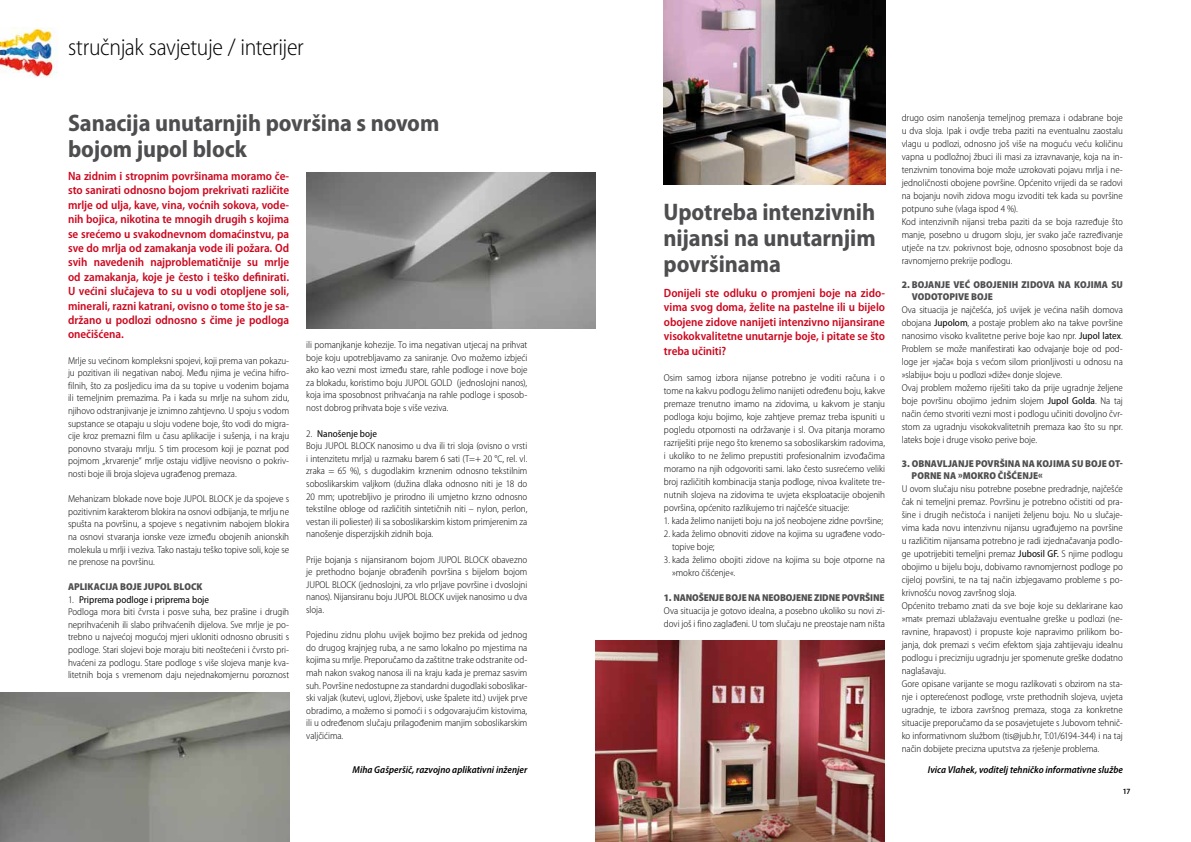
<style>
.page{position:relative;width:1191px;height:842px;background:#fff}
.page>*{position:absolute;margin:0;border:0;box-sizing:border-box;transform-origin:0 0}
.t1{font:700 semi-condensed 24px/26px "Myriad Pro";letter-spacing:-.005em;color:#4e4e50;text-align:justify}
.t2{font:300 semi-condensed 24px "Myriad Pro";letter-spacing:-.015em;color:#000}
.t3{font:600 semi-condensed 12px/14.4px "Myriad Pro";letter-spacing:-.005em;color:#cd071e;text-align:justify}
.t4{font:300 semi-condensed 10px/13px "Myriad Pro";color:#000}
.t5{font:900 semi-condensed 10px/12px "Myriad Pro";letter-spacing:.095em;color:#4e4e50}
.t6{font:italic 600 semi-condensed 10px "Myriad Pro";letter-spacing:.005em;color:#000}
.t7{font:900 semi-condensed 10px "Myriad Pro";letter-spacing:.005em;color:#4e4e50}
.t8{font:600 semi-condensed 8px "Myriad Pro";color:#000}
.s1{font-weight:400}
</style>
<div class="page">
<img style="left:0;top:27px;width:57px;height:51px">
<img style="left:663px;top:0;width:222px;height:184px">
<img style="left:595px;top:641px;width:289px;height:201px">
<img style="left:306px;top:172px;width:289px;height:156px">
<img style="left:0;top:693px;width:289px;height:149px">
<h1 class="t2" style="left:68px;top:34px;width:237px">stručnjak savjetuje / interijer</h1>
<h1 class="t1" style="left:68px;top:111px;width:373px">Sanacija unutarnjih površina s novom bojom jupol block</h1>
<p class="t3" style="left:68px;top:169px;width:223px">Na zidnim i stropnim površinama moramo če&shy;sto sanirati odnosno bojom prekrivati različite mrlje od ulja, kave, vina, voćnih sokova, vode&shy;nih bojica, nikotina te mnogih drugih s kojima se srećemo u svakodnevnom domaćinstvu, pa sve do mrlja od zamakanja vode ili požara. Od svih navedenih najproblematičnije su mrlje od zamakanja, koje je često i teško definirati.<br>U većini slučajeva to su u vodi otopljene soli, minerali, razni katrani, ovisno o tome što je sa&shy;držano u podlozi odnosno s čime je podloga onečišćena.</p>
<p class="t4" style="left:68px;top:354px;width:223px;line-height:12.6px;text-align:justify">Mrlje su većinom kompleksni spojevi, koji prema van pokazu&shy;ju pozitivan ili negativan naboj. Među njima je većina hifro&shy;filnih, što za posljedicu ima da su topive u vodenim bojama ili temeljnim premazima. Pa i kada su mrlje na suhom zidu, njihovo odstranjivanje je iznimno zahtjevno. U spoju s vodom supstance se otapaju u sloju vodene boje, što vodi do migra&shy;cije kroz premazni film u času aplikacije i sušenja, i na kraju ponovno stvaraju mrlju. S tim procesom koji je poznat pod pojmom „krvarenje“ mrlje ostaju vidljive neovisno o pokriv&shy;nosti boje ili broja slojeva ugrađenog premaza.</p>
<p class="t4" style="left:68px;top:493px;width:223px;line-height:12.6px;text-align:justify">Mehanizam blokade nove boje JUPOL BLOCK je da spojeve s pozitivnim karakterom blokira na osnovi odbijanja, te mrlju ne spušta na površinu, a spojeve s negativnim nabojem blokira na osnovi stvaranja ionske veze između obojenih anionskih molekula u mrlji i veziva. Tako nastaju teško topive soli, koje se ne prenose na površinu.</p>
<p class="t7" style="left:68px;top:581px;width:135px">APLIKACIJA BOJE JUPOL BLOCK</p>
<p class="t4" style="left:68px;top:593px;width:223px;line-height:12.6px">1. <span class="s1">Priprema podloge i priprema boje<br></span>Podloga mora biti čvrsta i posve suha, bez prašine i drugih neprihvaćenih ili slabo prihvaćenih dijelova. Sve mrlje je po&shy;trebno u najvećoj mogućoj mjeri ukloniti odnosno obrusiti s podloge. Stari slojevi boje moraju biti neoštećeni i čvrsto pri&shy;hvaćeni za podlogu. Stare podloge s više slojeva manje kva&shy;litetnih boja s vremenom daju nejednakomjernu poroznost</p>
<p class="t4" style="left:306px;top:339px;width:223px;line-height:12.6px;text-align:justify">ili pomanjkanje kohezije. To ima negativan utjecaj na prihvat boje koju upotrebljavamo za saniranje. Ovo možemo izbjeći ako kao vezni most između stare, rahle podloge i nove boje za blokadu, koristimo boju JUPOL GOLD (jednoslojni nanos), koja ima sposobnost prihvaćanja na rahle podloge i sposob&shy;nost dobrog prihvata boje s više veziva.</p>
<p class="t4" style="left:306px;top:427px;width:223px;line-height:12.6px">2. <span class="s1">Nanošenje boje<br></span>Boju JUPOL BLOCK nanosimo u dva ili tri sloja (ovisno o vrsti i intenzitetu mrlja) u razmaku barem 6 sati (T=+ 20 °C, rel. vl. zraka = 65 %), s dugodlakim krznenim odnosno tekstilnim soboslikarskim valjkom (dužina dlaka odnosno niti je 18 do 20 mm; upotrebljivo je prirodno ili umjetno krzno odnosno tekstilne obloge od različitih sintetičnih niti – nylon, perlon, vestan ili poliester) ili sa soboslikarskim kistom primjerenim za nanošenje disperzijskih zidnih boja.</p>
<p class="t4" style="left:306px;top:553px;width:223px;line-height:12.6px;text-align:justify">Prije bojanja s nijansiranom bojom JUPOL BLOCK obavezno je prethodno bojanje obrađenih površina s bijelom bojom JUPOL BLOCK (jednoslojni, za vrlo prljave površine i dvoslojni nanos). Nijansiranu boju JUPOL BLOCK uvijek nanosimo u dva sloja.</p>
<p class="t4" style="left:306px;top:629px;width:223px;line-height:12.6px;text-align:justify">Pojedinu zidnu plohu uvijek bojimo bez prekida od jednog do drugog krajnjeg ruba, a ne samo lokalno po mjestima na kojima su mrlje. Preporučamo da zaštitne trake odstranite od&shy;mah nakon svakog nanosa ili na kraju kada je premaz sasvim suh. Površine nedostupne za standardni dugodlaki soboslikar&shy;ski valjak (kutevi, uglovi, žljebovi, uske špalete itd.) uvijek prve obradimo, a možemo si pomoći i s odgovarajućim kistovima, ili u određenom slučaju prilagođenim manjim soboslikarskim valjčićima.</p>
<p class="t6" style="left:352px;top:764px;width:176px">Miha Gašperšič, razvojno aplikativni inženjer</p>
<h1 class="t1" style="left:663px;top:199px;width:214px">Upotreba intenzivnih nijansi na unutarnjim površinama</h1>
<p class="t3" style="left:664px;top:286px;width:223px">Donijeli ste odluku o promjeni boje na zido&shy;vima svog doma, želite na pastelne ili u bijelo obojene zidove nanijeti intenzivno nijansirane visokokvalitetne unutarnje boje, i pitate se što treba učiniti?</p>
<p class="t4" style="left:664px;top:371px;width:223px;text-align:justify">Osim samog izbora nijanse potrebno je voditi računa i o tome na kakvu podlogu želimo nanijeti određenu boju, kakve premaze trenutno imamo na zidovima, u kakvom je stanju podloga koju bojimo, koje zahtjeve premaz treba ispuniti u pogledu otpornosti na održavanje i sl. Ova pitanja moramo razriješiti prije nego što krenemo sa soboslikarskim radovima, i ukoliko to ne želimo prepustiti profesionalnim izvođačima moramo na njih odgovoriti sami. Iako često susrećemo veliki broj različitih kombinacija stanja podloge, nivoa kvalitete tre&shy;nutnih slojeva na zidovima te uvjeta eksploatacije obojenih površina, općenito razlikujemo tri najčešće situacije:</p>
<p class="t4" style="left:664px;top:514px;width:221px">1. kada želimo nanijeti boju na još neobojene zidne površine;</p>
<p class="t4" style="left:672px;top:527px;width:214px;text-indent:-8px">2. kada želimo obnoviti zidove na kojima su ugrađene vodo&shy;topive boje;</p>
<p class="t4" style="left:672px;top:553px;width:214px;text-indent:-8px">3. kada želimo obojiti zidove na kojima su boje otporne na »mokro čišćenje«.</p>
<p class="t5" style="left:664px;top:591px;width:29px">1. NANOŠEN</p>
<p class="t5" style="left:715px;top:591px;width:54px">JEBOJENA NEOBO</p>
<p class="t5" style="left:792px;top:591px;width:11px">JENE</p>
<p class="t5" style="left:814px;top:591px;width:66px">ZIDNE POVRŠINE</p>
<p class="t4" style="left:664px;top:604px;width:223px">Ova situacija je gotovo idealna, a posebno ukoliko su novi zi&shy;dovi još i fino zaglađeni. U tom slučaju ne preostaje nam ništa</p>
<p class="t4" style="left:901px;top:111px;width:223px">drugo osim nanošenja temeljnog premaza i odabrane boje u dva sloja. Ipak i ovdje treba paziti na eventualnu zaostalu vlagu u podlozi, odnosno još više na moguću veću količinu vapna u podložnoj žbuci ili masi za izravnavanje, koja na in&shy;tenzivnim tonovima boje može uzrokovati pojavu mrlja i ne&shy;jednoličnosti obojene površine. Općenito vrijedi da se radovi na bojanju novih zidova mogu izvoditi tek kada su površine potpuno suhe (vlaga ispod 4 %).<br>Kod intenzivnih nijansi treba paziti da se boja razređuje što manje, posebno u drugom sloju, jer svako jače razređivanje utječe na tzv. pokrivnost boje, odnosno sposobnost boje da ravnomjerno prekrije podlogu.</p>
<p class="t5" style="left:901px;top:279px;width:79px">2. BOJANJE VEĆ OBO</p>
<p class="t5" style="left:992px;top:279px;width:131px">JEN IH ZIDOVA NA KOJIMA SU</p>
<p class="t5" style="left:911px;top:291px;width:82px">VODOTOPIVE BOJE</p>
<p class="t4" style="left:901px;top:303px;width:223px">Ova situacija je najčešća, još uvijek je većina naših domova obojana <span class="s1">Jupolom</span>, a postaje problem ako na takve površine nanosimo visoko kvalitetne perive boje kao npr. <span class="s1">Jupol latex</span>.<br>Problem se može manifestirati kao odvajanje boje od pod&shy;loge jer »jača« boja s većom silom prionljivosti u odnosu na »slabiju« boju u podlozi »diže« donje slojeve.<br>Ovaj problem možemo riješiti tako da prije ugradnje željene boje površinu obojimo jednim slojem <span class="s1">Jupol Golda</span>. Na taj način ćemo stvoriti vezni most i podlogu učiniti dovoljno čvr&shy;stom za ugradnju visokokvalitetnih premaza kao što su npr. lateks boje i druge visoko perive boje.</p>
<p class="t5" style="left:911px;top:458px;width:213px;text-indent:-10px">3. OBNAVLJANJE POVRŠINA NA KOJIMA SU BOJEOT-<br>PORNE NA »MOKRO ČIŠĆENJE«</p>
<p class="t4" style="left:901px;top:482px;width:223px">U ovom slučaju nisu potrebne posebne predradnje, najčešće čak ni temeljni premaz. Površinu je potrebno očistiti od pra&shy;šine i drugih nečistoća i nanijeti željenu boju. No u slučaje&shy;vima kada novu intenzivnu nijansu ugrađujemo na površine u različitim nijansama potrebno je radi izjednačavanja podlo&shy;ge upotrijebiti temeljni premaz <span class="s1">Jubosil GF.</span> S njime podlogu obojimo u bijelu boju, dobivamo ravnomjernost podloge po cijeloj površini, te na taj način izbjegavamo probleme s po&shy;krivnošću novog završnog sloja.<br>Općenito trebamo znati da sve boje koje su deklarirane kao »mat« premazi ublažavaju eventualne greške u podlozi (ne&shy;ravnine, hrapavost) i propuste koje napravimo prilikom bo&shy;janja, dok premazi s većim efektom sjaja zahtijevaju idealnu podlogu i precizniju ugradnju jer spomenute greške dodatno naglašavaju.<br>Gore opisane varijante se mogu razlikovati s obzirom na sta&shy;nje i opterećenost podloge, vrste prethodnih slojeva, uvjeta ugradnje, te izbora završnog premaza, stoga za konkretne situacije preporučamo da se posavjetujete s Jubovom tehnič&shy;ko informativnom službom (tis@jub.hr, T:01/6194-344) i na taj način dobijete precizna uputstva za rješenje problema.</p>
<p class="t6" style="left:928px;top:765px;width:196px">Ivica Vlahek, voditelj tehničko informativne službe</p>
<p class="t8" style="left:1123px;top:787px;width:9px">17</p>
</div>
